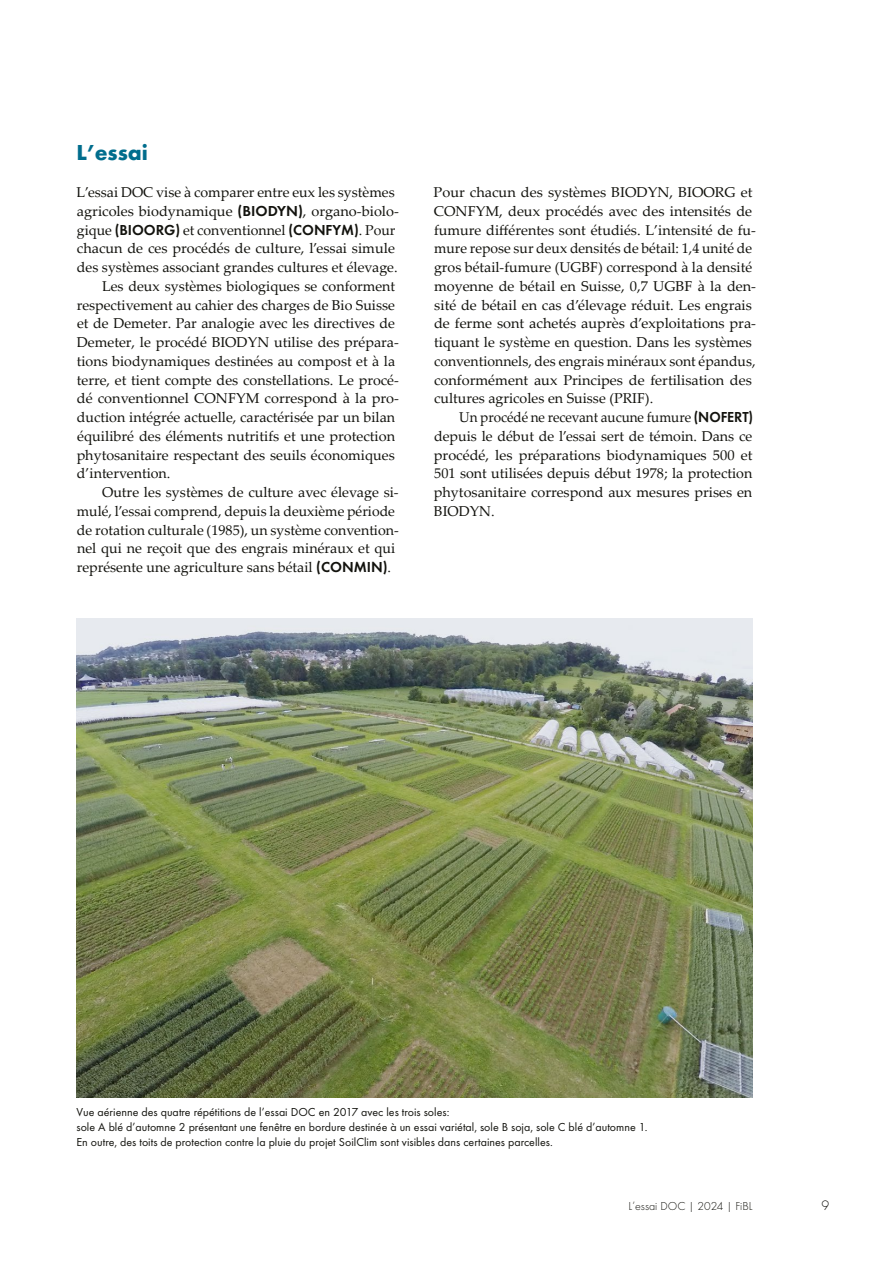
<style>
.page{position:relative;width:893px;height:1263px;background:#fff}
.page>*{position:absolute;margin:0;border:0;box-sizing:border-box;transform-origin:0 0}
.t1{font:700 22.5px "Function Pro";color:#006d8d}
.t2{font:14.25px/18.8px "Palatino Linotype";color:#12120d}
.t3{font:14.25px/18.8px "Palatino Linotype";color:#12120d;text-align:justify;scale:.95 1}
.t4{font:300 14.25px "Function Pro";color:#12120d}
.t5{font:12px/15px "Function Pro";color:#12120d}
.t6{font:300 12px "Function Pro";color:#12120d}
.s1{font-family:"Function Pro";font-weight:600;font-size:15px}
</style>
<div class="page">
<img style="left:77px;top:619px;width:676px;height:478px">
<h1 class="t1" style="left:77px;top:138px;width:73px">L’essai</h1>
<p class="t2" style="left:77px;top:182px;width:320px">L’essai DOC vise à comparer entre eux les systèmes</p>
<p class="t2" style="left:77px;top:201px;width:324px">agricoles biodynamique <span class="s1">(BIODYN)</span>, organo-biolo-</p>
<p class="t2" style="left:77px;top:220px;width:320px">gique <span class="s1">(BIOORG)</span> et conventionnel <span class="s1">(CONFYM)</span>. Pour</p>
<p class="t2" style="left:77px;top:239px;width:320px">chacun de ces procédés de culture, l’essai simule</p>
<p class="t2" style="left:77px;top:257px;width:322px">des systèmes associant grandes cultures et élevage.</p>
<p class="t2" style="left:102px;top:276px;width:295px">Les deux systèmes biologiques se conforment</p>
<p class="t2" style="left:77px;top:295px;width:320px">respectivement au cahier des charges de Bio Suisse</p>
<p class="t2" style="left:77px;top:314px;width:319px">et de Demeter. Par analogie avec les directives de</p>
<p class="t2" style="left:77px;top:332px;width:324px">Demeter, le procédé BIODYN utilise des prépara-</p>
<p class="t2" style="left:77px;top:351px;width:320px">tions biodynamiques destinées au compost et à la</p>
<p class="t2" style="left:77px;top:370px;width:324px">terre, et tient compte des constellations. Le procé-</p>
<p class="t2" style="left:77px;top:389px;width:324px">dé conventionnel CONFYM correspond à la pro-</p>
<p class="t2" style="left:77px;top:407px;width:320px">duction intégrée actuelle, caractérisée par un bilan</p>
<p class="t2" style="left:77px;top:426px;width:319px">équilibré des éléments nutritifs et une protection</p>
<p class="t2" style="left:77px;top:445px;width:320px">phytosanitaire respectant des seuils économiques</p>
<p class="t2" style="left:77px;top:464px;width:95px">d’intervention.</p>
<p class="t2" style="left:102px;top:482px;width:298px">Outre les systèmes de culture avec élevage si-</p>
<p class="t2" style="left:77px;top:501px;width:320px">mulé, l’essai comprend, depuis la deuxième période</p>
<p class="t2" style="left:77px;top:520px;width:323px">de rotation culturale (1985), un système convention-</p>
<p class="t2" style="left:77px;top:539px;width:320px">nel qui ne reçoit que des engrais minéraux et qui</p>
<p class="t2" style="left:77px;top:557px;width:316px">représente une agriculture sans bétail <span class="s1">(CONMIN)</span>.</p>
<p class="t2" style="left:434px;top:182px;width:324px">Pour chacun des systèmes BIODYN, BIOORG et CONFYM, deux procédés avec des intensités de fumure différentes sont étudiés. L’intensité de fu&shy;mure repose sur deux densités de bétail: 1,4 unité de gros bétail-fumure (UGBF) correspond à la densité moyenne de bétail en Suisse, 0,7 UGBF à la den&shy;sité de bétail en cas d’élevage réduit. Les engrais de ferme sont achetés auprès d’exploitations pra&shy;tiquant le système en question. Dans les systèmes conventionnels, des engrais minéraux sont épandus, conformément aux Principes de fertilisation des cultures agricoles en Suisse (PRIF).</p>
<p class="t3" style="left:434px;top:407px;width:338px;text-indent:25px">Un procédé ne recevant aucune fumure <span class="s1">(NOFERT) </span>depuis le début de l’essai sert de témoin. Dans ce procédé, les préparations biodynamiques 500 et 501 sont utilisées depuis début 1978; la protection phytosanitaire correspond aux mesures prises en BIODYN.</p>
<p class="t5" style="left:77px;top:1104px;width:573px">Vue aérienne des quatre répétitions de l’essai DOC en 2017 avec les trois soles:<br>sole A blé d’automne 2 présentant une fenêtre en bordure destinée à un essai variétal, sole B soja, sole C blé d’automne 1.<br>En outre, des toits de protection contre la pluie du projet SoilClim sont visibles dans certaines parcelles.</p>
<p class="t6" style="left:629px;top:1199px;width:126px">L’essai DOC | 2024 | FiBL</p>
<p class="t4" style="left:821px;top:1197px;width:9px">9</p>
</div>
